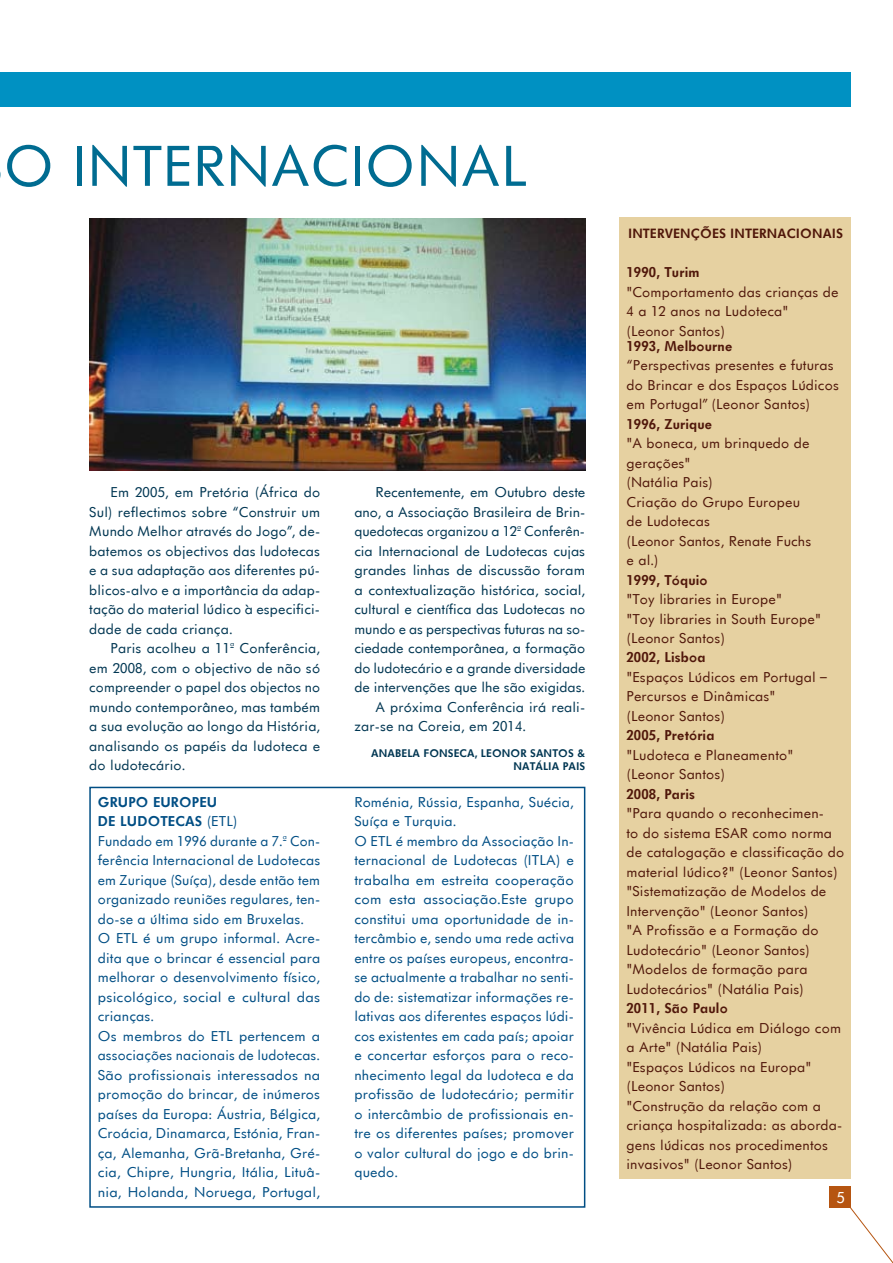
<style>
.page{position:relative;width:893px;height:1263px;background:#fff}
.page>*{position:absolute;margin:0;border:0;box-sizing:border-box;transform-origin:0 0}
.t1{font:54px "Futurist";color:#006c91}
.t2{font:15px "Futurist";color:#fff}
.t3{font:13.5px/19.5px "Futurist";color:#004e84}
.t4{font:13.5px/19.5px "Futurist";color:#50170a}
.t5{font:13.5px/19.5px "Futurist";letter-spacing:-.01em;color:#003652;text-align:justify}
.t6{font:700 13.5px "Futurist";color:#50170a}
.t7{font:700 12.75px "Futurist";color:#50170a}
.t8{font:700 10.5px/13.5px "Futurist";color:#003652;text-align:right}
.s1{font-weight:700}
</style>
<div class="page">
<div style="left:829px;top:1186px;width:21px;height:22px;background:#b65511"></div>
<svg style="left:850px;top:1207px;width:43px;height:56px"></svg>
<div style="left:89px;top:787px;width:496px;height:421px;border:2px solid #004e84"></div>
<div style="left:619px;top:218px;width:231px;height:961px;background:#e6d1a1"></div>
<div style="left:0;top:72px;width:850px;height:34px;background:#0091c2"></div>
<img style="left:89px;top:218px;width:496px;height:253px">
<h1 class="t1" style="left:-205px;top:132px;width:35px">o</h1>
<h1 class="t1" style="left:72px;top:132px;width:53px">Internacional</h1>
<p class="t5" style="left:89px;top:482px;width:233px;text-indent:21px">Em 2005, em Pretória (África do Sul) reflectimos sobre “Construir um Mundo Melhor através do Jogo”, de&shy;batemos os objectivos das ludotecas e a sua adaptação aos diferentes pú&shy;blicos-alvo e a importância da adap&shy;tação do material lúdico à especifici&shy;dade de cada criança.</p>
<p class="t5" style="left:89px;top:638px;width:233px;text-indent:21px">Paris acolheu a 11ª Conferência, em 2008, com o objectivo de não só compreender o papel dos objectos no mundo contemporâneo, mas também a sua evolução ao longo da História, analisando os papéis da ludoteca e do ludotecário.</p>
<p class="t3" style="left:98px;top:792px;width:224px"><span class="s1">GRUPO EUROPEU<br>DE LU DOTECAS</span> (ETL)<br>Fundado em 1996 durante a 7.ª Con&shy;ferência Internacional de Ludotecas em Zurique (Suíça), desde então tem organizado reuniões regulares, ten&shy;do-se a última sido em Bruxelas.<br>O ETL é um grupo informal. Acre&shy;dita que o brincar é essencial para melhorar o desenvolvimento físico, psicológico, social e cultural das crianças.<br>Os membros do ETL pertencem a associações nacionais de ludotecas.<br>São profissionais interessados na promoção do brincar, de inúmeros países da Europa: Áustria, Bélgica,<br>Croácia, Dinamarca, Estónia, Fran&shy;ça, Alemanha, Grã-Bretanha, Gré&shy;cia, Chipre, Hungria, Itália, Lituâ&shy;nia, Holanda, Noruega, Portugal,</p>
<p class="t5" style="left:376px;top:482px;width:211px">Recentemente, em Outubro deste</p>
<p class="t5" style="left:354px;top:502px;width:233px">ano, a Associação Brasileira de Brin-</p>
<p class="t5" style="left:354px;top:521px;width:232px">quedotecas organizou a 12ª Conferên-</p>
<p class="t5" style="left:354px;top:541px;width:232px">cia Internacional de Ludotecas cujas</p>
<p class="t5" style="left:354px;top:560px;width:232px">grandes linhas de discussão foram</p>
<p class="t5" style="left:354px;top:580px;width:233px">a contextualização histórica, social,</p>
<p class="t5" style="left:354px;top:599px;width:233px">cultural e científica das Ludotecas no</p>
<p class="t5" style="left:354px;top:619px;width:232px">mundo e as perspectivas futuras na so-</p>
<p class="t5" style="left:354px;top:638px;width:233px">ciedade contemporânea, a formação</p>
<p class="t5" style="left:354px;top:658px;width:233px">do ludotecário e a grande diversidade</p>
<p class="t5" style="left:354px;top:677px;width:233px">de intervenções que lhe são exigidas.</p>
<p class="t5" style="left:376px;top:697px;width:211px">A próxima Conferência irá reali-</p>
<p class="t5" style="left:354px;top:716px;width:174px">zar-se na Coreia, em 2014.</p>
<p class="t8" style="left:371px;top:746px;width:76px">ANABE LA FONSE</p>
<p class="t8" style="left:459px;top:746px;width:127px">CA, LEON OR SANTOS &amp;<br>NATÁLIA PAIS</p>
<p class="t3" style="left:354px;top:792px;width:221px">Roménia, Rússia, Espanha, Suécia,<br>Suíça e Turquia.<br>O ETL é membro da Associação In&shy;ternacional de Ludotecas (ITLA) e trabalha em estreita cooperação com esta associação.Este grupo constitui uma oportunidade de in&shy;tercâmbio e, sendo uma rede activa entre os países europeus, encontra&shy;se actualmente a trabalhar no senti&shy;do de: sistematizar informações re&shy;lativas aos diferentes espaços lúdi&shy;cos existentes em cada país; apoiar e concertar esforços para o reco&shy;nhecimento legal da ludoteca e da profissão de ludotecário; permitir o intercâmbio de profissionais en&shy;tre os diferentes países; promover o valor cultural do jogo e do brin&shy;quedo.</p>
<p class="t7" style="left:628px;top:225px;width:215px">INTERVENÇÕES INTERNACIONAIS</p>
<p class="t6" style="left:626px;top:263px;width:75px">1990, TURIM</p>
<p class="t4" style="left:626px;top:282px;width:214px">"Comportamento das crianças de<br>4 a 12 anos na Ludoteca" (Leonor Santos)</p>
<p class="t6" style="left:626px;top:337px;width:107px">1993, MELBOURNE</p>
<p class="t4" style="left:626px;top:355px;width:214px">“Perspectivas presentes e futuras do Brincar e dos Espaços Lúdicos em Portugal” (Leonor Santos)</p>
<p class="t6" style="left:626px;top:415px;width:87px">1996, ZURIQUE</p>
<p class="t4" style="left:626px;top:433px;width:187px">"A boneca, um brinquedo de gerações"<br>(Natália Pais)<br>Criação do Grupo Europeu de Ludotecas<br>(Leonor Santos, Renate Fuchs e al.)</p>
<p class="t6" style="left:626px;top:571px;width:83px">1999, TÓQUIO</p>
<p class="t4" style="left:626px;top:589px;width:196px">"Toy libraries in Europe"<br>"Toy libraries in South Europe" (Leonor Santos)</p>
<p class="t6" style="left:626px;top:649px;width:81px">2002, LISBOA</p>
<p class="t4" style="left:626px;top:667px;width:202px">"Espaços Lúdicos em Portugal –<br>Percursos e Dinâmicas"<br>(Leonor Santos)</p>
<p class="t6" style="left:626px;top:727px;width:90px">2005, PRETÓRIA</p>
<p class="t4" style="left:626px;top:745px;width:168px">"Ludoteca e Planeamento" (Leonor Santos)</p>
<p class="t6" style="left:626px;top:785px;width:70px">2008, PARIS</p>
<p class="t4" style="left:626px;top:803px;width:219px">"Para quando o reconhecimen-<br>to do sistema ESAR como norma de catalogação e classificação do material lúdico?" (Leonor Santos) "Sistematização de Modelos de<br>Intervenção" (Leonor Santos)<br>"A Profissão e a Formação do<br>Ludotecário" (Leonor Santos) "Modelos de formação para<br>Ludotecários" (Natália Pais)</p>
<p class="t6" style="left:626px;top:1000px;width:103px">2011, SÃO PAULO</p>
<p class="t4" style="left:626px;top:1018px;width:218px">"Vivência Lúdica em Diálogo com a Arte" (Natália Pais)<br>"Espaços Lúdicos na Europa" (Leonor Santos)<br>"Construção da relação com a criança hospitalizada: as aborda&shy;gens lúdicas nos procedimentos invasivos" (Leonor Santos)</p>
<p class="t2" style="left:837px;top:1188px;width:10px">5</p>
</div>
